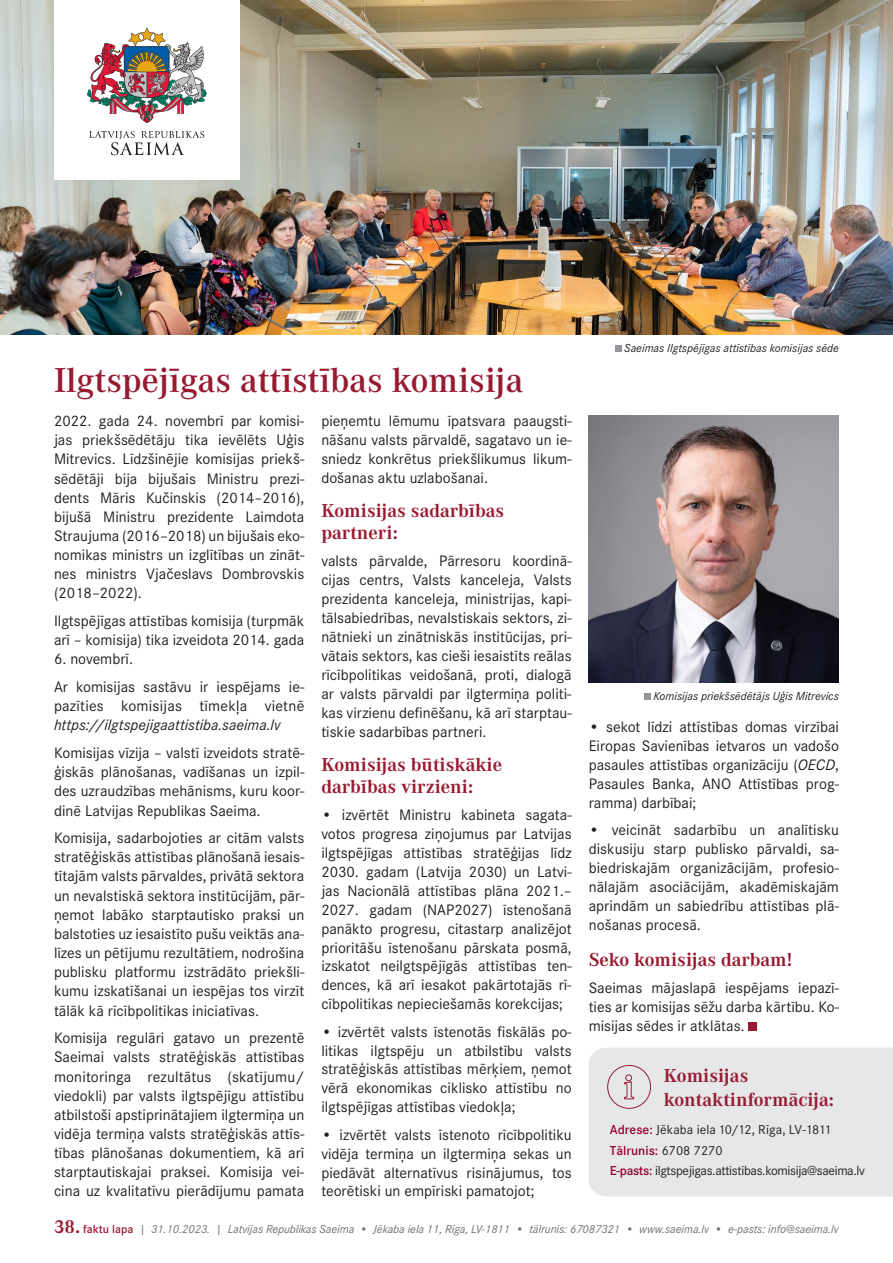
<style>
.page{position:relative;width:893px;height:1263px;background:#fff}
.page>*{position:absolute;margin:0;border:0;box-sizing:border-box;transform-origin:0 0}
.t1{font:600 36px "Corporate A Pro";color:#981a31}
.t2{font:700 19.5px/21.8px "Corporate A Pro";color:#981a31}
.t3{font:15.75px/18.9px "Corporate S Pro";color:#231f20;text-align:justify}
.t4{font:italic 15.75px "Corporate S Pro";color:#231f20}
.t5{font:13.5px/20.4px "Corporate S Pro";letter-spacing:-.025em;color:#231f20}
.t6{font:italic 12px "Corporate S Pro";color:#6d6e71}
.t7{font:italic 12px "Corporate S Pro";color:#231f20}
.s1{font-style:italic}
.s2{font-weight:600;color:#98002e}
.s3{font-family:"Corporate A Pro";font-weight:700;font-style:normal;font-size:19.5px;color:#981a31}
.s4{font-weight:600;font-style:normal;color:#981a31}
</style>
<div class="page">
<img style="left:0;top:0;width:893px;height:335px">
<div style="left:615px;top:345px;width:6px;height:7px;background:#939598"></div>
<div style="left:54px;top:0;width:186px;height:180px;background:#fff"></div>
<img style="left:87px;top:28px;width:120px;height:95px">
<svg style="left:89px;top:131px;width:115px;height:24px"></svg>
<div style="left:644px;top:693px;width:7px;height:6px;background:#939598"></div>
<img style="left:589px;top:415px;width:250px;height:267px">
<div style="left:748px;top:1022px;width:9px;height:9px;background:#981a31"></div>
<div style="left:589px;top:1048px;width:304px;height:148px;background:#e6e7e8"></div>
<div style="left:607px;top:1065px;width:44px;height:44px;border:1px solid #951e38;border-radius:50%"></div>
<h1 class="t1" style="left:54px;top:356px;width:471px">Ilgtspējīgas attīstības komisija</h1>
<p class="t3" style="left:54px;top:410px;width:252px">2022. gada 24. novembrī par komisi&shy;jas priekšsēdētāju tika ievēlēts Uģis Mitrevics. Līdzšinējie komisijas priekš&shy;sēdētāji bija bijušais Ministru prezi&shy;dents Māris Kučinskis (2014–2016), bijušā Ministru prezidente Laimdota Straujuma (2016–2018) un bijušais eko&shy;nomikas ministrs un izglītības un zināt&shy;nes ministrs Vjačeslavs Dombrovskis (2018–2022).</p>
<p class="t3" style="left:54px;top:610px;width:252px">Ilgtspējīgas attīstības komisija (turpmāk arī – komisija) tika izveidota 2014. gada</p>
<p class="t3" style="left:54px;top:644px;width:252px;line-height:27.6px">6. novembrī.<br>Ar komisijas sastāvu ir iespējams ie-</p>
<p class="t3" style="left:54px;top:695px;width:252px">pazīties komisijas tīmekļa vietnē</p>
<p class="t4" style="left:54px;top:714px;width:228px">https://ilgtspejigaattistiba.saeima.lv</p>
<p class="t3" style="left:54px;top:742px;width:252px">Komisijas vīzija – valstī izveidots stratē&shy;ģiskās plānošanas, vadīšanas un izpil&shy;des uzraudzības mehānisms, kuru koor&shy;dinē Latvijas Republikas Saeima.</p>
<p class="t3" style="left:54px;top:827px;width:252px">Komisija, sadarbojoties ar citām valsts stratēģiskās attīstības plānošanā iesais&shy;tītajām valsts pārvaldes, privātā sektora un nevalstiskā sektora institūcijām, pār&shy;ņemot labāko starptautisko praksi un balstoties uz iesaistīto pušu veiktās ana&shy;līzes un pētījumu rezultātiem, nodrošina publisku platformu izstrādāto priekšli&shy;kumu izskatīšanai un iespējas tos virzīt tālāk kā rīcībpolitikas iniciatīvas.</p>
<p class="t3" style="left:54px;top:1027px;width:252px">Komisija regulāri gatavo un prezentē Saeimai valsts stratēģiskās attīstības monitoringa rezultātus (skatījumu/ viedokli) par valsts ilgtspējīgu attīstību atbilstoši apstiprinātajiem ilgtermiņa un vidēja termiņa valsts stratēģiskās attīs&shy;tības plānošanas dokumentiem, kā arī starptautiskajai praksei. Komisija vei&shy;cina uz kvalitatīvu pierādījumu pamata</p>
<p class="t3" style="left:321px;top:410px;width:252px">pieņemtu lēmumu īpatsvara paaugsti&shy;nāšanu valsts pārvaldē, sagatavo un ie&shy;sniedz konkrētus priekšlikumus likum&shy;došanas aktu uzlabošanai.</p>
<p class="t2" style="left:321px;top:499px;width:184px">Komisijas sadarbības partneri:</p>
<p class="t3" style="left:321px;top:551px;width:252px">valsts pārvalde, Pārresoru koordinā&shy;cijas centrs, Valsts kanceleja, Valsts prezidenta kanceleja, ministrijas, kapi&shy;tālsabiedrības, nevalstiskais sektors, zi&shy;nātnieki un zinātniskās institūcijas, pri&shy;vātais sektors, kas cieši iesaistīts reālas rīcībpolitikas veidošanā, proti, dialogā ar valsts pārvaldi par ilgtermiņa politi&shy;kas virzienu definēšanu, kā arī starptau&shy;tiskie sadarbības partneri.</p>
<p class="t2" style="left:321px;top:753px;width:182px">Komisijas būtiskākie darbības virzieni:</p>
<p class="t3" style="left:321px;top:804px;width:252px">• izvērtēt Ministru kabineta sagata&shy;votos progresa ziņojumus par Latvijas ilgtspējīgas attīstības stratēģijas līdz 2030. gadam (Latvija 2030) un Latvi&shy;jas Nacionālā attīstības plāna 2021.– 2027. gadam (NAP2027) īstenošanā panākto progresu, citastarp analizējot prioritāšu īstenošanu pārskata posmā, izskatot neilgtspējīgās attīstības ten&shy;dences, kā arī iesakot pakārtotajās rī&shy;cībpolitikas nepieciešamās korekcijas;</p>
<p class="t3" style="left:321px;top:1021px;width:252px">• izvērtēt valsts īstenotās fiskālās po&shy;litikas ilgtspēju un atbilstību valsts stratēģiskās attīstības mērķiem, ņemot vērā ekonomikas ciklisko attīstību no ilgtspējīgas attīstības viedokļa;</p>
<p class="t3" style="left:321px;top:1124px;width:252px">• izvērtēt valsts īstenoto rīcībpolitiku vidēja termiņa un ilgtermiņa sekas un piedāvāt alternatīvus risinājumus, tos teorētiski un empīriski pamatojot;</p>
<p class="t7" style="left:624px;top:339px;width:216px">Saeimas Ilgtspējīgas attīstības komisijas sēde</p>
<p class="t7" style="left:653px;top:687px;width:187px">Komisijas priekšsēdētājs Uģis Mitrevics</p>
<p class="t3" style="left:589px;top:716px;width:252px">• sekot līdzi attīstības domas virzībai Eiropas Savienības ietvaros un vadošo pasaules attīstības organizāciju (<span class="s1">OECD</span>, Pasaules Banka, ANO Attīstības prog&shy;ramma) darbībai;</p>
<p class="t3" style="left:589px;top:819px;width:252px">• veicināt sadarbību un analītisku diskusiju starp publisko pārvaldi, sa&shy;biedriskajām organizācijām, profesio&shy;nālajām asociācijām, akadēmiskajām aprindām un sabiedrību attīstības plā&shy;nošanas procesā.</p>
<p class="t2" style="left:589px;top:948px;width:205px">Seko komisijas darbam!</p>
<p class="t3" style="left:589px;top:977px;width:252px">Saeimas mājaslapā iespējams iepazī&shy;ties ar komisijas sēžu darba kārtību. Ko&shy;misijas sēdes ir atklātas.</p>
<p class="t2" style="left:664px;top:1063px;width:172px;line-height:23.4px">Komisijas kontaktinformācija:</p>
<p class="t5" style="left:610px;top:1119px;width:257px"><span class="s2">Adrese:</span> Jēkaba iela 10/12, Rīga, LV-1811<br><span class="s2">Tālrunis:</span> 6708 7270<br><span class="s2">E-pasts:</span> ilgtspejigas.attistibas.komisija@saeima.lv</p>
<p class="t6" style="left:54px;top:1220px;width:786px"><span class="s3">38.</span> <span class="s4">faktu lapa</span> | 31.10.2023. | Latvijas Republikas Saeima • Jēkaba iela 11, Rīga, LV-1811 • tālrunis: 67087321 • www.saeima.lv • e-pasts: info@saeima.lv</p>
</div>
